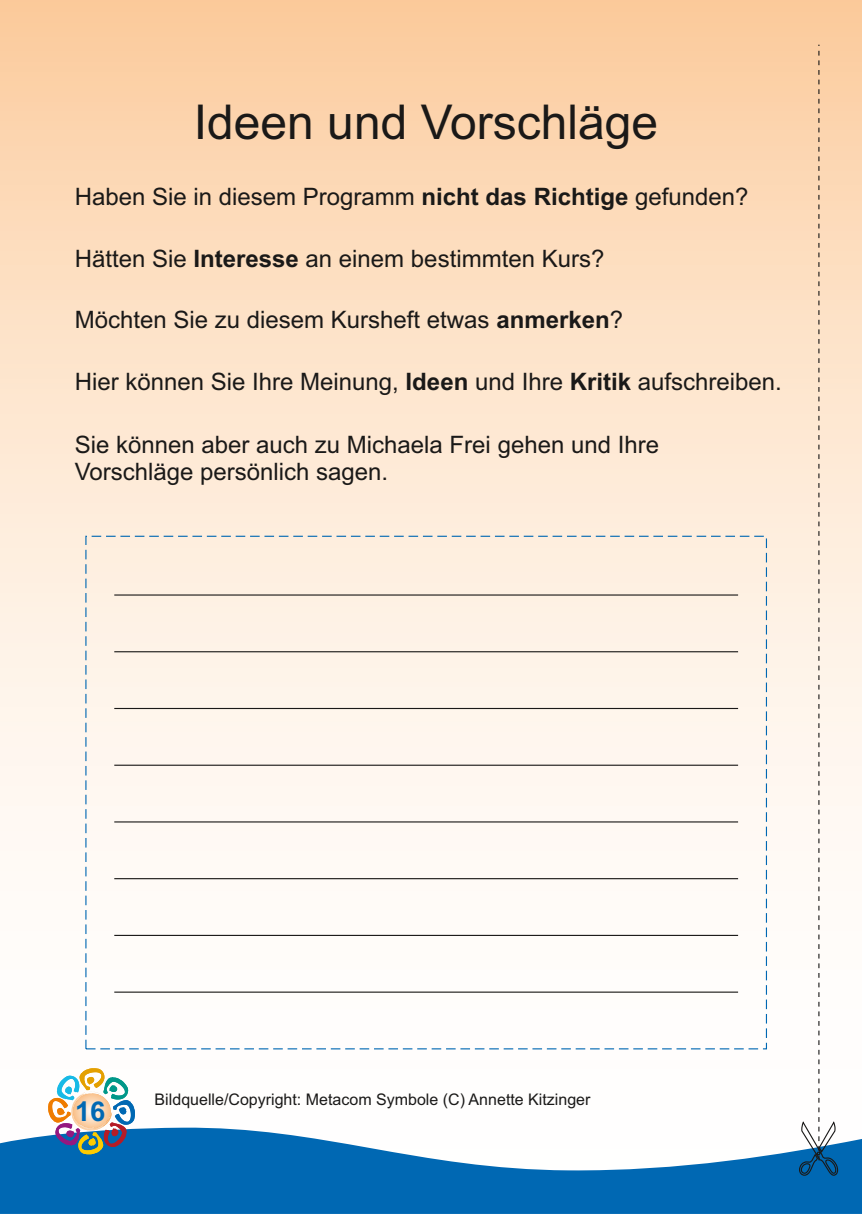
<style>
.page{position:relative;width:862px;height:1214px;background:#fff}
.page>*{position:absolute;margin:0;border:0;box-sizing:border-box;transform-origin:0 0}
.t1{font:48px "Arial";color:#1a1918}
.t2{font:700 27.4px "Arial";color:#0068b3}
.t3{font:24px/26.8px "Arial";color:#1a1918}
.t4{font:16px "Arial";color:#1a1918}
.s1{font-weight:700}
</style>
<div class="page">
<img style="left:0;top:0;width:862px;height:1050px">
<svg style="left:0;top:1127px;width:862px;height:86px;fill:#0068b3"></svg>
<svg style="left:48px;top:1068px;width:87px;height:86px"></svg>
<hr style="left:114px;top:594px;width:624px;height:1px;background:#1a1918">
<hr style="left:114px;top:651px;width:624px;height:1px;background:#1a1918">
<hr style="left:114px;top:707px;width:624px;height:2px;background:#1a1918">
<hr style="left:114px;top:764px;width:624px;height:1px;background:#1a1918">
<hr style="left:114px;top:821px;width:624px;height:1px;background:#1a1918">
<hr style="left:114px;top:878px;width:624px;height:1px;background:#1a1918">
<hr style="left:114px;top:934px;width:624px;height:1px;background:#1a1918">
<hr style="left:114px;top:991px;width:624px;height:1px;background:#1a1918">
<svg style="left:798px;top:45px;width:40px;height:1131px"></svg>
<h1 class="t1" style="left:194px;top:89px;width:466px">Ideen und Vorschläge</h1>
<p class="t3" style="left:75px;top:183px;width:675px">Haben Sie in diesem Programm <span class="s1">nicht das Richtige</span> gefunden?</p>
<p class="t3" style="left:75px;top:244px;width:531px">Hätten Sie <span class="s1">Interesse</span> an einem bestimmten Kurs?</p>
<p class="t3" style="left:75px;top:306px;width:550px">Möchten Sie zu diesem Kursheft etwas <span class="s1">anmerken</span>?</p>
<p class="t3" style="left:75px;top:368px;width:709px">Hier können Sie Ihre Meinung, <span class="s1">Ideen</span> und Ihre <span class="s1">Kritik</span> aufschreiben.</p>
<p class="t3" style="left:75px;top:430px;width:586px">Sie können aber auch zu Michaela Frei gehen und Ihre<br>Vorschläge persönlich sagen.</p>
<p class="t2" style="left:75px;top:1091px;width:32px">16</p>
<p class="t4" style="left:155px;top:1087px;width:437px">Bildquelle/Copyright: Metacom Symbole (C) Annette Kitzinger</p>
</div>
